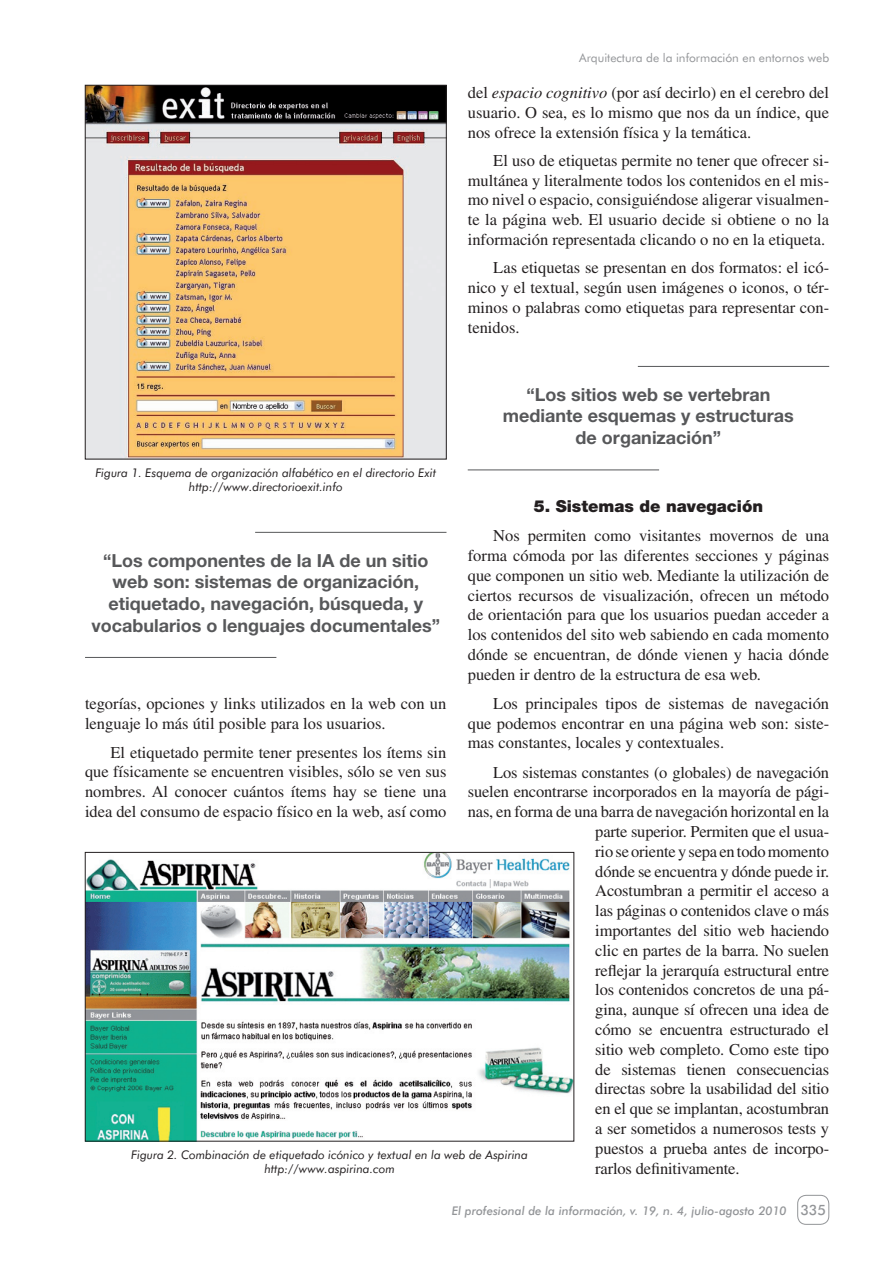
<style>
.page{position:relative;width:893px;height:1263px;background:#fff}
.page>*{position:absolute;margin:0;border:0;box-sizing:border-box;transform-origin:0 0}
.t1{font:700 18px/21.6px "Helvetica Neue";color:#57585a;text-align:center}
.t2{font:16.5px/19.8px "Times";letter-spacing:-.01em;color:#231f20;text-align:justify}
.t3{font:900 16.5px "Helvetica Neue";color:#231f20}
.t4{font:500 14.25px "Futura BT";color:#939598}
.t5{font:italic 12px/14.4px "Futura BT";color:#231f20;text-align:center}
.t6{font:italic 500 12px "Futura BT";color:#939598}
.t7{font:12px "Futura BT";color:#939598}
.s1{font-style:italic}
</style>
<div class="page">
<div style="left:797px;top:1195px;width:32px;height:30px;border:1px solid #939598;border-radius:9px"></div>
<hr style="left:638px;top:366px;width:191px;height:1px;background:#57585a">
<hr style="left:468px;top:469px;width:191px;height:1px;background:#57585a">
<img style="left:87px;top:87px;width:357px;height:370px">
<div style="left:85px;top:85px;width:361px;height:374px;border:1px solid #231f20"></div>
<hr style="left:255px;top:532px;width:191px;height:1px;background:#57585a">
<hr style="left:85px;top:657px;width:191px;height:1px;background:#57585a">
<img style="left:87px;top:854px;width:485px;height:285px">
<div style="left:85px;top:852px;width:489px;height:289px;border:1px solid #231f20"></div>
<p class="t7" style="left:579px;top:51px;width:251px">Arquitectura de la información en entornos web</p>
<p class="t2" style="left:468px;top:82px;width:363px">del <span class="s1">espacio cognitivo</span> (por así decirlo) en el cerebro del usuario. O sea, es lo mismo que nos da un índice, que nos ofrece la extensión física y la temática.</p>
<p class="t2" style="left:468px;top:150px;width:363px;text-indent:26px">El uso de etiquetas permite no tener que ofrecer si&shy;multánea y literalmente todos los contenidos en el mis&shy;mo nivel o espacio, consiguiéndose aligerar visualmen&shy;te la página web. El usuario decide si obtiene o no la información representada clicando o no en la etiqueta.</p>
<p class="t2" style="left:468px;top:258px;width:363px;text-indent:26px">Las etiquetas se presentan en dos formatos: el icó&shy;nico y el textual, según usen imágenes o iconos, o tér&shy;minos o palabras como etiquetas para representar con&shy;tenidos.</p>
<p class="t5" style="left:95px;top:465px;width:342px">Figura 1. Esquema de organización alfabético en el directorio Exit http://www.directorioexit.info</p>
<p class="t1" style="left:503px;top:383px;width:292px">“Los sitios web se vertebran mediante esquemas y estructuras de organización”</p>
<p class="t3" style="left:534px;top:496px;width:231px">5. Sistemas de navegación</p>
<p class="t2" style="left:468px;top:526px;width:363px;text-indent:26px">Nos permiten como visitantes movernos de una forma cómoda por las diferentes secciones y páginas que componen un sitio web. Mediante la utilización de ciertos recursos de visualización, ofrecen un método de orientación para que los usuarios puedan acceder a los contenidos del sito web sabiendo en cada momento dónde se encuentran, de dónde vienen y hacia dónde pueden ir dentro de la estructura de esa web.</p>
<p class="t2" style="left:468px;top:693px;width:363px;text-indent:26px">Los principales tipos de sistemas de navegación que podemos encontrar en una página web son: siste&shy;mas constantes, locales y contextuales.</p>
<p class="t2" style="left:493px;top:762px;width:337px">Los sistemas constantes (o globales) de navegación</p>
<p class="t2" style="left:468px;top:782px;width:363px">suelen encontrarse incorporados en la mayoría de pági-</p>
<p class="t2" style="left:468px;top:802px;width:363px">nas, en forma de una barra de navegación horizontal en la</p>
<p class="t2" style="left:595px;top:821px;width:235px">parte superior. Permiten que el usua-</p>
<p class="t2" style="left:595px;top:841px;width:235px">rio se oriente y sepa en todo momento</p>
<p class="t2" style="left:595px;top:861px;width:235px">dónde se encuentra y dónde puede ir.</p>
<p class="t2" style="left:595px;top:881px;width:235px">Acostumbran a permitir el acceso a</p>
<p class="t2" style="left:595px;top:901px;width:235px">las páginas o contenidos clave o más</p>
<p class="t2" style="left:595px;top:920px;width:235px">importantes del sitio web haciendo</p>
<p class="t2" style="left:595px;top:940px;width:235px">clic en partes de la barra. No suelen</p>
<p class="t2" style="left:595px;top:960px;width:235px">reflejar la jerarquía estructural entre</p>
<p class="t2" style="left:595px;top:980px;width:235px">los contenidos concretos de una pá-</p>
<p class="t2" style="left:595px;top:1000px;width:235px">gina, aunque sí ofrecen una idea de</p>
<p class="t2" style="left:595px;top:1019px;width:235px">cómo se encuentra estructurado el</p>
<p class="t2" style="left:595px;top:1039px;width:235px">sitio web completo. Como este tipo</p>
<p class="t2" style="left:595px;top:1059px;width:235px">de sistemas tienen consecuencias</p>
<p class="t2" style="left:595px;top:1079px;width:235px">directas sobre la usabilidad del sitio</p>
<p class="t2" style="left:595px;top:1099px;width:235px">en el que se implantan, acostumbran</p>
<p class="t2" style="left:595px;top:1118px;width:235px">a ser sometidos a numerosos tests y</p>
<p class="t2" style="left:595px;top:1138px;width:235px">puestos a prueba antes de incorpo-</p>
<p class="t2" style="left:595px;top:1158px;width:146px">rarlos definitivamente.</p>
<p class="t1" style="left:91px;top:549px;width:350px">“Los componentes de la IA de un sitio web son: sistemas de organización, etiquetado, navegación, búsqueda, y vocabularios o lenguajes documentales”</p>
<p class="t2" style="left:85px;top:694px;width:363px">tegorías, opciones y links utilizados en la web con un lenguaje lo más útil posible para los usuarios.</p>
<p class="t2" style="left:85px;top:742px;width:363px;text-indent:26px">El etiquetado permite tener presentes los ítems sin que físicamente se encuentren visibles, sólo se ven sus nombres. Al conocer cuántos ítems hay se tiene una idea del consumo de espacio físico en la web, así como</p>
<p class="t5" style="left:131px;top:1147px;width:398px">Figura 2. Combinación de etiquetado icónico y textual en la web de Aspirina http://www.aspirina.com</p>
<p class="t6" style="left:452px;top:1203px;width:336px">El profesional de la información, v. 19, n. 4, julio-agosto 2010</p>
<p class="t4" style="left:800px;top:1201px;width:27px">335</p>
</div>
